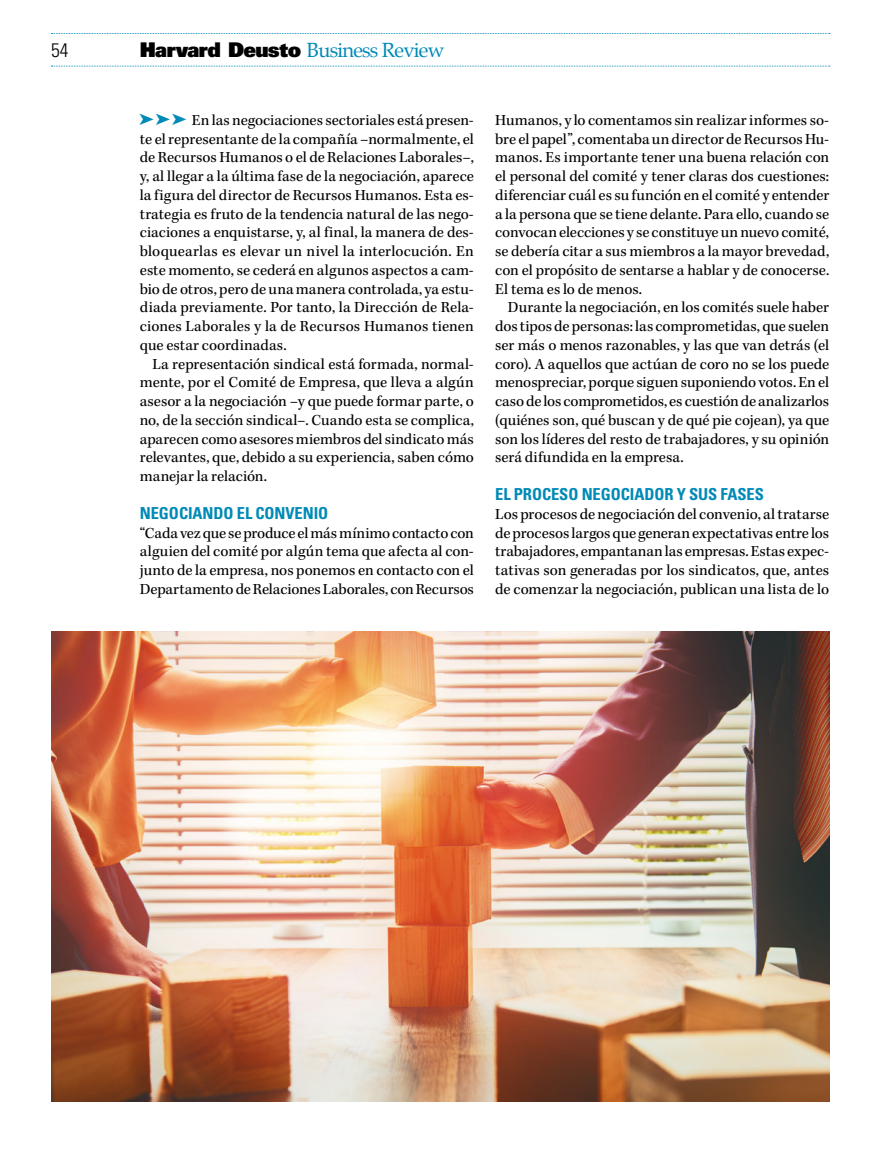
<style>
.page{position:relative;width:893px;height:1170px;background:#fff}
.page>*{position:absolute;margin:0;border:0;box-sizing:border-box;transform-origin:0 0}
.t1{font:20.1px "Palatino";letter-spacing:-.04em;color:#008ab7}
.t2{font:300 condensed 19.5px "Univers LT Std";color:#000}
.t3{font:700 condensed 16.5px "Univers LT Std";letter-spacing:-.005em;color:#008ab7}
.t4{font:15.75px/18.8px "Kepler Std";color:#000;text-align:justify}
.s1{font-family:"Univers LT Std X Black";font-size:20.25px;color:#000}
.s2{color:#008ab7}
</style>
<div class="page">
<svg style="left:51px;top:33px;width:779px;height:1px"></svg>
<svg style="left:51px;top:66px;width:779px;height:1px"></svg>
<img style="left:51px;top:631px;width:778px;height:469px">
<p class="t2" style="left:51px;top:38px;width:19px">54</p>
<p class="t1" style="left:140px;top:33px;width:306px"><span class="s1">Harvard Deusto</span> Business Review</p>
<p class="t4" style="left:139px;top:111px;width:336px"><span class="s2">➤</span> <span class="s2">➤</span> <span class="s2">➤</span> En las negociaciones sectoriales está presen&shy;te el representante de la compañía –normalmente, el de Recursos Humanos o el de Relaciones Laborales–, y, al llegar a la última fase de la negociación, aparece la figura del director de Recursos Humanos. Esta es&shy;trategia es fruto de la tendencia natural de las nego&shy;ciaciones a enquistarse, y, al final, la manera de des&shy;bloquearlas es elevar un nivel la interlocución. En este momento, se cederá en algunos aspectos a cam&shy;bio de otros, pero de una manera controlada, ya estu&shy;diada previamente. Por tanto, la Dirección de Rela&shy;ciones Laborales y la de Recursos Humanos tienen que estar coordinadas.</p>
<p class="t4" style="left:140px;top:355px;width:336px;text-indent:13px">La representación sindical está formada, normal&shy;mente, por el Comité de Empresa, que lleva a algún asesor a la negociación –y que puede formar parte, o no, de la sección sindical–. Cuando esta se complica, aparecen como asesores miembros del sindicato más relevantes, que, debido a su experiencia, saben cómo manejar la relación.</p>
<p class="t3" style="left:140px;top:503px;width:190px">NEGOCIANDO EL CONVENIO</p>
<p class="t4" style="left:140px;top:524px;width:336px">“Cada vez que se produce el más mínimo contacto con alguien del comité por algún tema que afecta al con&shy;junto de la empresa, nos ponemos en contacto con el Departamento de Relaciones Laborales, con Recursos</p>
<p class="t4" style="left:495px;top:111px;width:336px">Humanos, y lo comentamos sin realizar informes so&shy;bre el papel”, comentaba un director de Recursos Hu&shy;manos. Es importante tener una buena relación con el personal del comité y tener claras dos cuestiones: diferenciar cuál es su función en el comité y entender a la persona que se tiene delante. Para ello, cuando se convocan elecciones y se constituye un nuevo comité, se debería citar a sus miembros a la mayor brevedad, con el propósito de sentarse a hablar y de conocerse.<br>El tema es lo de menos.</p>
<p class="t4" style="left:495px;top:298px;width:336px;text-indent:13px">Durante la negociación, en los comités suele haber dos tipos de personas: las comprometidas, que suelen ser más o menos razonables, y las que van detrás (el coro). A aquellos que actúan de coro no se los puede menospreciar, porque siguen suponiendo votos. En el caso de los comprometidos, es cuestión de analizarlos (quiénes son, qué buscan y de qué pie cojean), ya que son los líderes del resto de trabajadores, y su opinión será difundida en la empresa.</p>
<p class="t3" style="left:495px;top:484px;width:270px">EL PROCESO NEGOCIADOR Y SUS FASES</p>
<p class="t4" style="left:495px;top:505px;width:336px">Los procesos de negociación del convenio, al tratarse de procesos largos que generan expectativas entre los trabajadores, empantanan las empresas. Estas expec&shy;tativas son generadas por los sindicatos, que, antes de comenzar la negociación, publican una lista de lo</p>
</div>
